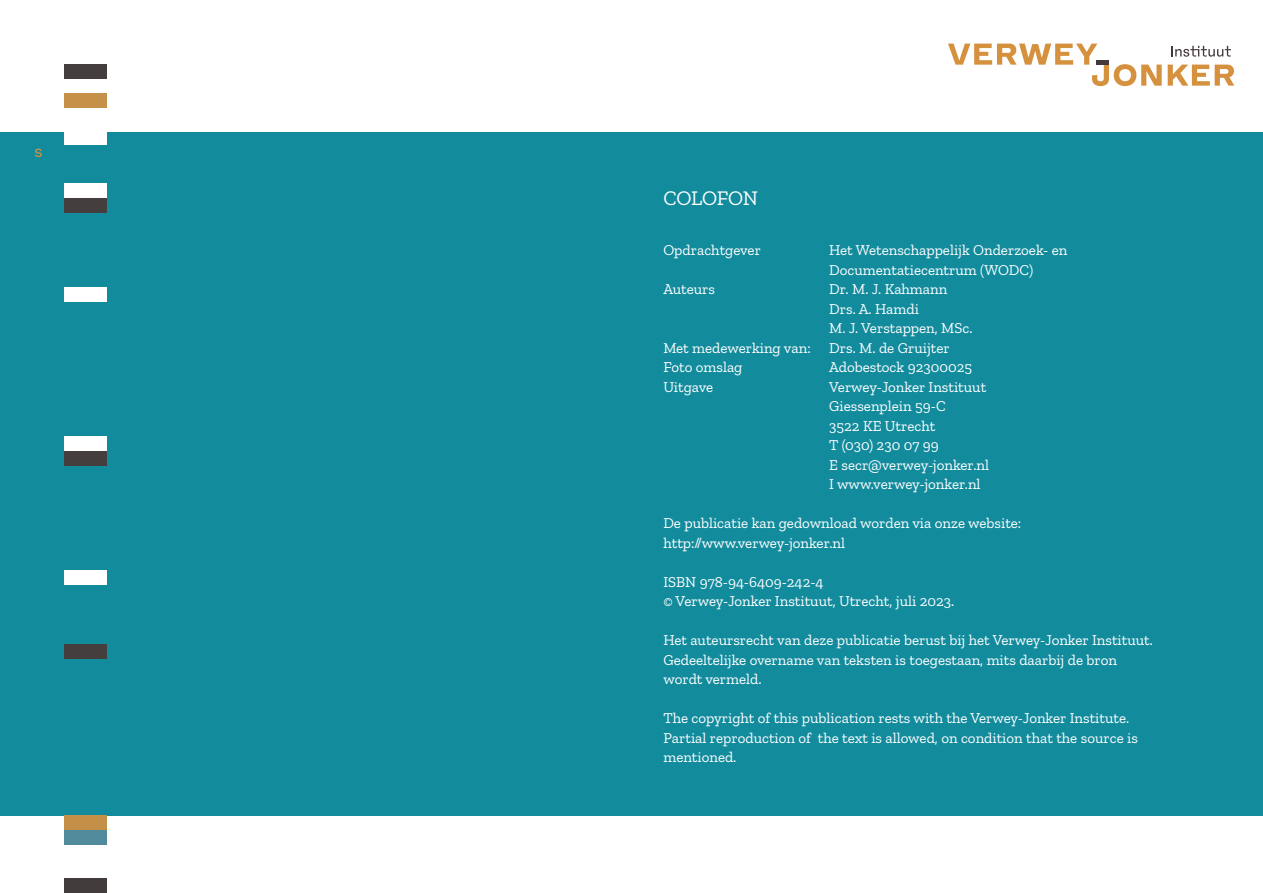
<style>
.page{position:relative;width:1263px;height:893px;background:#fff}
.page>*{position:absolute;margin:0;border:0;box-sizing:border-box;transform-origin:0 0}
.t1{font:20.7px "Zilla Slab";letter-spacing:-.015em;color:#fff}
.t2{font:16.5px "Work Sans";color:#d6913f}
.t3{font:15px/19.5px "Zilla Slab";color:#fff}
</style>
<div class="page">
<div style="left:0;top:132px;width:1263px;height:683px;background:#128b9d"></div>
<div style="left:64px;top:64px;width:42px;height:15px;background:#443e3f"></div>
<div style="left:64px;top:287px;width:42px;height:15px;background:#fff"></div>
<div style="left:64px;top:815px;width:42px;height:15px;background:#c49047"></div>
<div style="left:64px;top:130px;width:42px;height:15px;background:#fff"></div>
<div style="left:64px;top:436px;width:42px;height:15px;background:#fff"></div>
<div style="left:64px;top:570px;width:42px;height:15px;background:#fff"></div>
<div style="left:64px;top:830px;width:42px;height:15px;background:#508a9b"></div>
<div style="left:64px;top:94px;width:42px;height:14px;background:#c59148"></div>
<div style="left:64px;top:198px;width:42px;height:15px;background:#443e3f"></div>
<div style="left:64px;top:183px;width:42px;height:15px;background:#fff"></div>
<div style="left:64px;top:451px;width:42px;height:15px;background:#443e3f"></div>
<div style="left:64px;top:644px;width:42px;height:15px;background:#443e3f"></div>
<div style="left:64px;top:878px;width:42px;height:15px;background:#423c3d"></div>
<svg style="left:1171px;top:46px;width:60px;height:11px"></svg>
<svg style="left:948px;top:44px;width:214px;height:42px"></svg>
<svg style="left:1168px;top:65px;width:66px;height:21px"></svg>
<div style="left:1096px;top:60px;width:13px;height:5px;background:#43393b"></div>
<p class="t2" style="left:34px;top:139px;width:10px">s</p>
<h1 class="t1" style="left:663px;top:187px;width:96px">COLOFON</h1>
<p class="t3" style="left:663px;top:241px;width:99px">Opdrachtgever</p>
<p class="t3" style="left:829px;top:241px;width:240px">Het Wetenschappelijk Onderzoek- en<br>Documentatiecentrum (WODC)</p>
<p class="t3" style="left:663px;top:280px;width:53px">Auteurs</p>
<p class="t3" style="left:829px;top:280px;width:120px">Dr. M. J. Kahmann</p>
<p class="t3" style="left:829px;top:299px;width:91px">Drs. A. Hamdi</p>
<p class="t3" style="left:829px;top:319px;width:145px">M. J. Verstappen, MSc.</p>
<p class="t3" style="left:663px;top:338px;width:288px">Met medewerking van: Drs. M. de Gruijter</p>
<p class="t3" style="left:663px;top:358px;width:81px">Foto omslag</p>
<p class="t3" style="left:829px;top:358px;width:144px">Adobestock 92300025</p>
<p class="t3" style="left:663px;top:377px;width:51px">Uitgave</p>
<p class="t3" style="left:829px;top:377px;width:161px">Verwey-Jonker Instituut<br>Giessenplein 59-C<br>3522 KE Utrecht<br>T (030) 230 07 99<br>E secr@verwey-jonker.nl<br>I www.verwey-jonker.nl</p>
<p class="t3" style="left:663px;top:514px;width:359px">De publicatie kan gedownload worden via onze website: http://www.verwey-jonker.nl</p>
<p class="t3" style="left:663px;top:572px;width:292px">ISBN 978-94-6409-242-4<br>© Verwey-Jonker Instituut, Utrecht, juli 2023.</p>
<p class="t3" style="left:663px;top:631px;width:491px">Het auteursrecht van deze publicatie berust bij het Verwey-Jonker Instituut.<br>Gedeeltelijke overname van teksten is toegestaan, mits daarbij de bron wordt vermeld.</p>
<p class="t3" style="left:663px;top:709px;width:476px">The copyright of this publication rests with the Verwey-Jonker Institute.<br>Partial reproduction of the text is allowed, on condition that the source is mentioned.</p>
</div>
